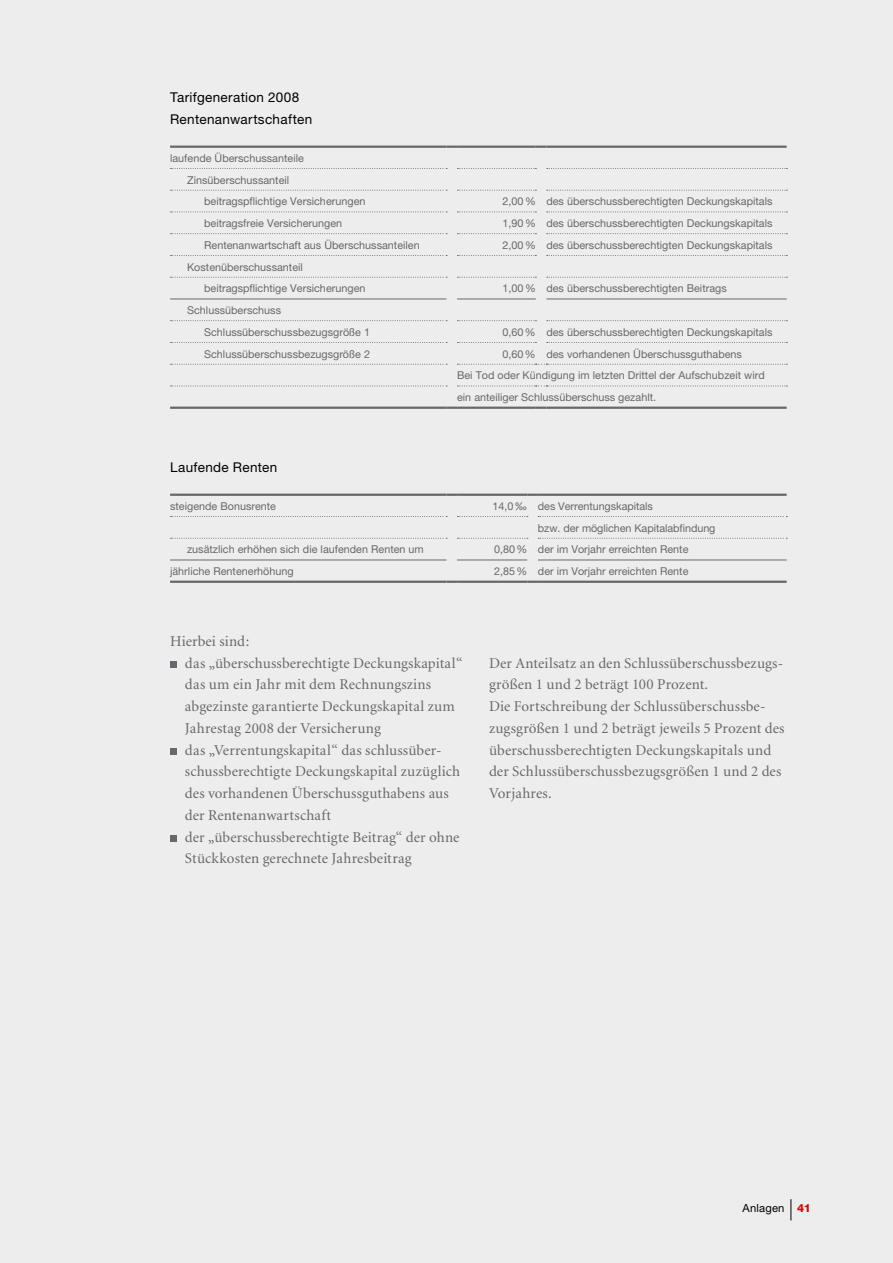
<style>
.page{position:relative;width:893px;height:1263px;background:#ededed}
.page>*{position:absolute;margin:0;border:0;box-sizing:border-box;transform-origin:0 0}
.t1{font:15px/21.8px "Minion";letter-spacing:.01em;color:#68676c}
.t2{font:13.5px/21.8px "Helvetica Neue";letter-spacing:.025em;color:#000}
.t3{font:11.25px "Helvetica Neue";letter-spacing:.015em;color:#000}
.t4{font:10.8px/21.3px "Helvetica Neue";color:#68676c}
.s1{font-weight:800;color:#e60004}
</style>
<div class="page">
<hr style="left:170px;top:494px;width:276px;height:2px;background:#68676c">
<svg style="left:446px;top:494px;width:11px;height:2px"></svg>
<hr style="left:457px;top:494px;width:70px;height:2px;background:#68676c">
<svg style="left:527px;top:494px;width:11px;height:2px"></svg>
<hr style="left:538px;top:494px;width:249px;height:2px;background:#68676c">
<hr style="left:170px;top:581px;width:276px;height:2px;background:#68676c">
<svg style="left:446px;top:581px;width:11px;height:2px"></svg>
<hr style="left:457px;top:581px;width:70px;height:2px;background:#68676c">
<svg style="left:527px;top:581px;width:11px;height:2px"></svg>
<hr style="left:538px;top:581px;width:249px;height:2px;background:#68676c">
<hr style="left:170px;top:560px;width:276px;height:1px;background:#68676c">
<hr style="left:457px;top:560px;width:70px;height:1px;background:#68676c">
<hr style="left:538px;top:560px;width:249px;height:1px;background:#68676c">
<svg style="left:170px;top:516px;width:277px;height:1px"></svg>
<svg style="left:457px;top:516px;width:71px;height:1px"></svg>
<svg style="left:538px;top:516px;width:249px;height:1px"></svg>
<svg style="left:170px;top:538px;width:277px;height:1px"></svg>
<svg style="left:457px;top:538px;width:71px;height:1px"></svg>
<svg style="left:538px;top:538px;width:249px;height:1px"></svg>
<hr style="left:170px;top:146px;width:276px;height:2px;background:#68676c">
<svg style="left:446px;top:146px;width:11px;height:2px"></svg>
<hr style="left:457px;top:146px;width:79px;height:2px;background:#68676c">
<svg style="left:536px;top:146px;width:10px;height:2px"></svg>
<hr style="left:546px;top:146px;width:241px;height:2px;background:#68676c">
<hr style="left:170px;top:407px;width:276px;height:2px;background:#68676c">
<svg style="left:446px;top:407px;width:11px;height:2px"></svg>
<hr style="left:457px;top:407px;width:79px;height:2px;background:#68676c">
<svg style="left:536px;top:407px;width:10px;height:2px"></svg>
<hr style="left:546px;top:407px;width:241px;height:2px;background:#68676c">
<svg style="left:170px;top:168px;width:277px;height:1px"></svg>
<svg style="left:457px;top:168px;width:79px;height:1px"></svg>
<svg style="left:547px;top:168px;width:240px;height:1px"></svg>
<svg style="left:170px;top:190px;width:277px;height:1px"></svg>
<svg style="left:457px;top:190px;width:79px;height:1px"></svg>
<svg style="left:547px;top:190px;width:240px;height:1px"></svg>
<svg style="left:170px;top:212px;width:277px;height:1px"></svg>
<svg style="left:457px;top:212px;width:79px;height:1px"></svg>
<svg style="left:547px;top:212px;width:240px;height:1px"></svg>
<svg style="left:170px;top:233px;width:277px;height:1px"></svg>
<svg style="left:457px;top:233px;width:79px;height:1px"></svg>
<svg style="left:547px;top:233px;width:240px;height:1px"></svg>
<svg style="left:170px;top:255px;width:277px;height:1px"></svg>
<svg style="left:457px;top:255px;width:79px;height:1px"></svg>
<svg style="left:547px;top:255px;width:240px;height:1px"></svg>
<svg style="left:170px;top:277px;width:277px;height:1px"></svg>
<svg style="left:457px;top:277px;width:79px;height:1px"></svg>
<svg style="left:547px;top:277px;width:240px;height:1px"></svg>
<svg style="left:170px;top:320px;width:277px;height:1px"></svg>
<svg style="left:457px;top:320px;width:79px;height:1px"></svg>
<svg style="left:547px;top:320px;width:240px;height:1px"></svg>
<svg style="left:170px;top:342px;width:277px;height:1px"></svg>
<svg style="left:457px;top:342px;width:79px;height:1px"></svg>
<svg style="left:547px;top:342px;width:240px;height:1px"></svg>
<svg style="left:170px;top:364px;width:277px;height:1px"></svg>
<svg style="left:457px;top:364px;width:330px;height:1px"></svg>
<svg style="left:170px;top:386px;width:277px;height:1px"></svg>
<svg style="left:457px;top:386px;width:330px;height:1px"></svg>
<hr style="left:170px;top:299px;width:276px;height:1px;background:#68676c">
<hr style="left:457px;top:299px;width:79px;height:1px;background:#68676c">
<hr style="left:546px;top:299px;width:241px;height:1px;background:#68676c">
<div style="left:170px;top:661px;width:6px;height:7px;background:#68676c"></div>
<div style="left:170px;top:748px;width:6px;height:7px;background:#68676c"></div>
<div style="left:170px;top:835px;width:6px;height:7px;background:#68676c"></div>
<svg style="left:791px;top:1199px;width:1px;height:21px"></svg>
<p class="t2" style="left:170px;top:86px;width:144px">Tarifgeneration 2008<br>Rentenanwartschaften</p>
<p class="t4" style="left:170px;top:148px;width:135px;text-align:center">laufende Überschussanteile<br>Zinsüberschussanteil</p>
<p class="t4" style="left:204px;top:191px;width:163px">beitragspflichtige Versicherungen</p>
<p class="t4" style="left:503px;top:191px;width:271px">2,00% des überschussberechtigten Deckungskapitals</p>
<p class="t4" style="left:204px;top:212px;width:140px">beitragsfreie Versicherungen</p>
<p class="t4" style="left:503px;top:212px;width:271px">1,90% des überschussberechtigten Deckungskapitals</p>
<p class="t4" style="left:204px;top:234px;width:217px">Rentenanwartschaft aus Überschussanteilen</p>
<p class="t4" style="left:503px;top:234px;width:271px">2,00% des überschussberechtigten Deckungskapitals</p>
<p class="t4" style="left:204px;top:256px;width:163px;line-height:21.8px;text-indent:-17px">Kostenüberschussanteil beitragspflichtige Versicherungen</p>
<p class="t4" style="left:503px;top:278px;width:226px">1,00% des überschussberechtigten Beitrags</p>
<p class="t4" style="left:204px;top:299px;width:167px;line-height:21.8px;text-indent:-17px">Schlussüberschuss<br>Schlussüberschussbezugsgröße 1</p>
<p class="t4" style="left:503px;top:321px;width:271px">0,60% des überschussberechtigten Deckungskapitals</p>
<p class="t4" style="left:204px;top:343px;width:167px">Schlussüberschussbezugsgröße 2</p>
<p class="t4" style="left:457px;top:343px;width:309px;text-indent:45px">0,60% des vorhandenen Überschussguthabens<br>Bei Tod oder Kündigung im letzten Drittel der Aufschubzeit wird ein anteiliger Schlussüberschuss gezahlt.</p>
<p class="t2" style="left:170px;top:456px;width:109px">Laufende Renten</p>
<p class="t4" style="left:170px;top:496px;width:108px">steigende Bonusrente</p>
<p class="t4" style="left:538px;top:496px;width:179px;text-indent:-45px">14,0‰ des Verrentungskapitals<br>bzw. der möglichen Kapitalabfindung</p>
<p class="t4" style="left:187px;top:539px;width:238px">zusätzlich erhöhen sich die laufenden Renten um</p>
<p class="t4" style="left:494px;top:539px;width:196px">0,80% der im Vorjahr erreichten Rente</p>
<p class="t4" style="left:170px;top:560px;width:125px">jährliche Rentenerhöhung</p>
<p class="t4" style="left:494px;top:560px;width:196px">2,85% der im Vorjahr erreichten Rente</p>
<p class="t1" style="left:185px;top:631px;width:279px;text-indent:-15px">Hierbei sind:<br>das „überschussberechtigte Deckungskapital“ das um ein Jahr mit dem Rechnungszins abgezinste garantierte Deckungskapital zum Jahrestag 2008 der Versicherung<br>das „Verrentungskapital“ das schlussüber&shy;schussberechtigte Deckungskapital zuzüglich des vorhandenen Überschussguthabens aus der Rentenanwartschaft<br>der „überschussberechtigte Beitrag“ der ohne Stückkosten gerechnete Jahresbeitrag</p>
<p class="t1" style="left:489px;top:652px;width:297px">Der Anteilsatz an den Schlussüberschussbezugs&shy;größen 1 und 2 beträgt 100 Prozent.<br>Die Fortschreibung der Schlussüberschussbe&shy;zugsgrößen 1 und 2 beträgt jeweils 5 Prozent des überschussberechtigten Deckungskapitals und der Schlussüberschussbezugsgrößen 1 und 2 des Vorjahres.</p>
<p class="t3" style="left:742px;top:1201px;width:70px">Anlagen <span class="s1">41</span></p>
</div>
